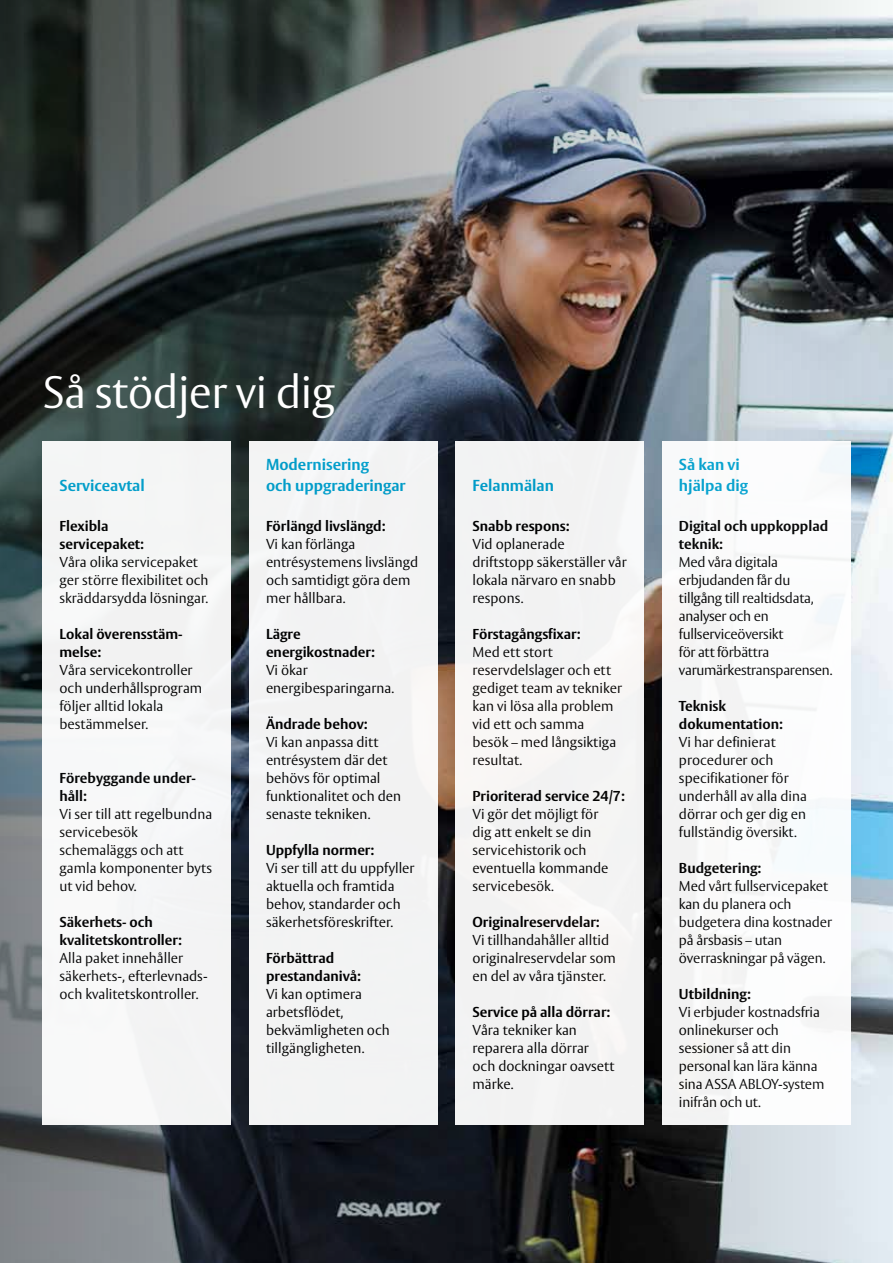
<style>
.page{position:relative;width:893px;height:1263px;background:#fff}
.page>*{position:absolute;margin:0;border:0;box-sizing:border-box;transform-origin:0 0}
.t1{font:300 45px "ASSA Vesta";letter-spacing:-.01em;color:#fff}
.t2{font:700 15.75px/21px "ASSA Vesta";color:#00a3d1}
.t3{font:300 14.25px/18px "ASSA Vesta";color:#000}
.t4{font:700 14.25px/18px "ASSA Vesta";color:#000}
.t5{font:300 14.25px/18px "ASSA Vesta";letter-spacing:-.02em;color:#000}
</style>
<div class="page">
<img style="left:0;top:0;width:893px;height:1263px">
<div style="left:43px;top:441px;width:188px;height:683px;background:#f5f6f7"></div>
<div style="left:249px;top:441px;width:188px;height:683px;background:#f2f3f3"></div>
<div style="left:455px;top:441px;width:189px;height:683px;background:#f3f3f3"></div>
<div style="left:662px;top:441px;width:188px;height:683px;background:#fff"></div>
<h1 class="t1" style="left:43px;top:365px;width:294px">Så stödjer vi dig</h1>
<p class="t2" style="left:60px;top:476px;width:87px">Serviceavtal</p>
<p class="t4" style="left:60px;top:518px;width:86px">Flexibla servicepaket:</p>
<p class="t3" style="left:60px;top:554px;width:151px">Våra olika servicepaket ger större flexibilitet och skräddarsydda lösningar.</p>
<p class="t4" style="left:60px;top:626px;width:125px">Lokal överensstäm&shy;melse:</p>
<p class="t3" style="left:60px;top:662px;width:144px">Våra servicekontroller och underhållsprogram följer alltid lokala bestämmelser.</p>
<p class="t4" style="left:60px;top:770px;width:138px">Förebyggande under&shy;håll:</p>
<p class="t3" style="left:60px;top:806px;width:154px">Vi ser till att regelbundna servicebesök schemaläggs och att gamla komponenter byts ut vid behov.</p>
<p class="t4" style="left:60px;top:914px;width:124px">Säkerhets- och kvalitetskontroller:</p>
<p class="t3" style="left:60px;top:950px;width:150px">Alla paket innehåller säkerhets-, efterlevnads&shy;och kvalitetskontroller.</p>
<p class="t2" style="left:266px;top:455px;width:141px">Modernisering<br>och uppgraderingar</p>
<p class="t4" style="left:266px;top:518px;width:121px">Förlängd livslängd:</p>
<p class="t3" style="left:266px;top:536px;width:154px">Vi kan förlänga entrésystemens livslängd och samtidigt göra dem mer hållbara.</p>
<p class="t4" style="left:266px;top:626px;width:110px">Lägre energikostnader:</p>
<p class="t3" style="left:266px;top:662px;width:130px">Vi ökar energibesparingarna.</p>
<p class="t4" style="left:266px;top:716px;width:103px">Ändrade behov:</p>
<p class="t3" style="left:266px;top:734px;width:136px">Vi kan anpassa ditt entrésystem där det behövs för optimal funktionalitet och den senaste tekniken.</p>
<p class="t4" style="left:266px;top:842px;width:110px">Uppfylla normer:</p>
<p class="t3" style="left:266px;top:860px;width:150px">Vi ser till att du uppfyller aktuella och framtida behov, standarder och säkerhetsföreskrifter.</p>
<p class="t4" style="left:266px;top:950px;width:97px">Förbättrad prestandanivå:</p>
<p class="t3" style="left:266px;top:986px;width:125px">Vi kan optimera arbetsflödet, bekvämligheten och tillgängligheten.</p>
<p class="t2" style="left:472px;top:476px;width:83px">Felanmälan</p>
<p class="t4" style="left:472px;top:518px;width:99px">Snabb respons:</p>
<p class="t3" style="left:472px;top:536px;width:156px">Vid oplanerade driftstopp säkerställer vår lokala närvaro en snabb respons.</p>
<p class="t4" style="left:472px;top:626px;width:110px">Förstagångsfixar:</p>
<p class="t3" style="left:472px;top:644px;width:151px">Med ett stort reservdelslager och ett gediget team av tekniker kan vi lösa alla problem vid ett och samma besök – med långsiktiga resultat.</p>
<p class="t4" style="left:472px;top:788px;width:154px">Prioriterad service 24/7:</p>
<p class="t3" style="left:472px;top:806px;width:138px">Vi gör det möjligt för dig att enkelt se din servicehistorik och eventuella kommande servicebesök.</p>
<p class="t4" style="left:472px;top:914px;width:129px">Originalreservdelar:</p>
<p class="t3" style="left:472px;top:932px;width:145px">Vi tillhandahåller alltid originalreservdelar som en del av våra tjänster.</p>
<p class="t4" style="left:472px;top:1004px;width:139px">Service på alla dörrar:</p>
<p class="t3" style="left:472px;top:1022px;width:144px">Våra tekniker kan reparera alla dörrar och dockningar oavsett märke.</p>
<p class="t2" style="left:679px;top:455px;width:71px">Så kan vi hjälpa dig</p>
<p class="t4" style="left:679px;top:518px;width:151px">Digital och uppkopplad teknik:</p>
<p class="t5" style="left:679px;top:554px;width:155px">Med våra digitala erbjudanden får du tillgång till realtidsdata, analyser och en fullserviceöversikt<br>för att förbättra varumärkestransparensen.</p>
<p class="t4" style="left:679px;top:698px;width:105px">Teknisk dokumentation:</p>
<p class="t3" style="left:679px;top:734px;width:129px">Vi har definierat procedurer och specifikationer för underhåll av alla dina dörrar och ger dig en fullständig översikt.</p>
<p class="t4" style="left:679px;top:860px;width:84px">Budgetering:</p>
<p class="t3" style="left:679px;top:878px;width:155px">Med vårt fullservicepaket kan du planera och budgetera dina kostnader på årsbasis – utan överraskningar på vägen.</p>
<p class="t4" style="left:679px;top:986px;width:73px">Utbildning:</p>
<p class="t3" style="left:679px;top:1004px;width:147px">Vi erbjuder kostnadsfria onlinekurser och sessioner så att din personal kan lära känna sina ASSA ABLOY-system inifrån och ut.</p>
</div>
